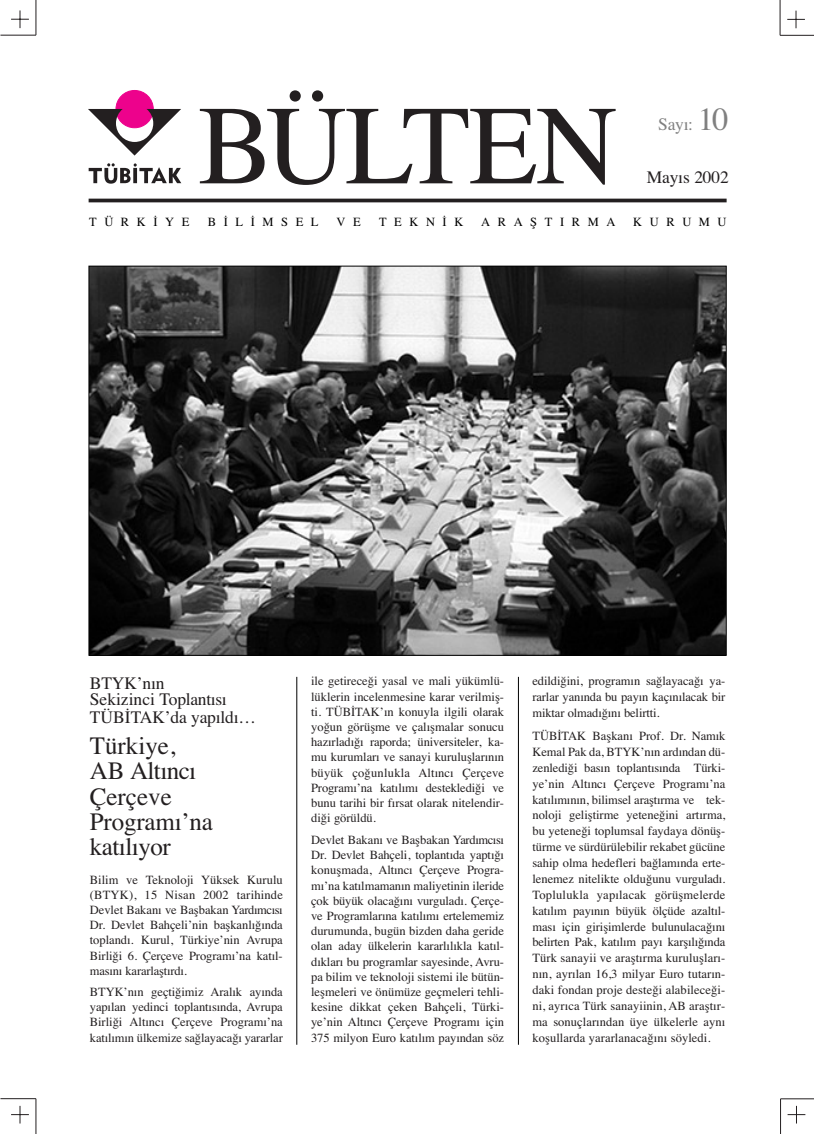
<style>
.page{position:relative;width:814px;height:1134px;background:#fff}
.page>*{position:absolute;margin:0;border:0;box-sizing:border-box;transform-origin:0 0}
.t1{font:112.5px "Times TU";letter-spacing:-.015em;color:#231f20}
.t2{font:25px/25.1px "Times TU";letter-spacing:-.005em;color:#231f20}
.t3{font:17.5px/17px "Times TU";letter-spacing:-.01em;color:#231f20}
.t4{font:17.5px "Times TU";color:#808080}
.t5{font:12.5px/15.2px "Times TU";letter-spacing:-.005em;color:#231f20;text-align:justify}
.t6{font:12.5px "Times TU";letter-spacing:.605em;color:#000}
.s1{font-size:32.5px}
</style>
<div class="page">
<hr style="left:780px;top:0;width:1px;height:35px;background:#231f20">
<svg style="left:787px;top:11px;width:18px;height:17px"></svg>
<hr style="left:780px;top:35px;width:34px;height:1px;background:#231f20">
<hr style="left:0;top:35px;width:36px;height:1px;background:#231f20">
<svg style="left:11px;top:10px;width:18px;height:18px"></svg>
<hr style="left:36px;top:0;width:1px;height:35px;background:#231f20">
<hr style="left:36px;top:1098px;width:1px;height:36px;background:#231f20">
<svg style="left:11px;top:1106px;width:18px;height:17px"></svg>
<hr style="left:0;top:1098px;width:36px;height:1px;background:#231f20">
<hr style="left:780px;top:1098px;width:34px;height:1px;background:#231f20">
<svg style="left:787px;top:1106px;width:18px;height:17px"></svg>
<hr style="left:780px;top:1099px;width:1px;height:35px;background:#231f20">
<hr style="left:89px;top:199px;width:637px;height:3px;background:#231f20">
<div style="left:116px;top:90px;width:37px;height:38px;background:#ed028c;border:1px solid #ed028c;border-radius:50%"></div>
<svg style="left:88px;top:109px;width:93px;height:47px"></svg>
<svg style="left:89px;top:163px;width:92px;height:21px"></svg>
<hr style="left:296px;top:677px;width:1px;height:368px;background:#000">
<hr style="left:518px;top:677px;width:1px;height:368px;background:#000">
<img style="left:91px;top:268px;width:633px;height:386px">
<h1 class="t1" style="left:198px;top:107px;width:421px">BÜLTEN</h1>
<h3 class="t4" style="left:658px;top:118px;width:72px">Sayı: <span class="s1">10</span></h3>
<h3 class="t3" style="left:646px;top:171px;width:84px">Mayıs 2002</h3>
<p class="t6" style="left:89px;top:218px;width:102px">TÜRKİYE</p>
<p class="t6" style="left:208px;top:218px;width:112px">BİLİMSEL</p>
<p class="t6" style="left:336px;top:218px;width:26px">V E</p>
<p class="t6" style="left:379px;top:218px;width:86px">TEKNİK</p>
<p class="t6" style="left:481px;top:218px;width:136px">ARAŞTIRMA</p>
<p class="t6" style="left:633px;top:218px;width:95px">KURUMU</p>
<h3 class="t3" style="left:90px;top:676px;width:167px">BTYK’nın<br>Sekizinci Toplantısı<br>TÜBİTAK’da yapıldı…</h3>
<h2 class="t2" style="left:90px;top:736px;width:125px">Türkiye,<br>AB Altıncı<br>Çerçeve<br>Programı’na katılıyor</h2>
<p class="t5" style="left:90px;top:873px;width:195px">Bilim ve Teknoloji Yüksek Kurulu (BTYK), 15 Nisan 2002 tarihinde Devlet Bakanı ve Başbakan Yardımcısı Dr. Devlet Bahçeli’nin başkanlığında toplandı. Kurul, Türkiye’nin Avrupa Birliği 6. Çerçeve Programı’na katıl&shy;masını kararlaştırdı.</p>
<p class="t5" style="left:90px;top:986px;width:194px">BTYK’nın geçtiğimiz Aralık ayında yapılan yedinci toplantısında, Avrupa Birliği Altıncı Çerçeve Programı’na katılımın ülkemize sağlayacağı yararlar</p>
<p class="t5" style="left:311px;top:675px;width:194px">ile getireceği yasal ve mali yükümlü&shy;lüklerin incelenmesine karar verilmiş&shy;ti. TÜBİTAK’ın konuyla ilgili olarak yoğun görüşme ve çalışmalar sonucu hazırladığı raporda; üniversiteler, ka&shy;mu kurumları ve sanayi kuruluşlarının büyük çoğunlukla Altıncı Çerçeve Programı’na katılımı desteklediği ve bunu tarihi bir fırsat olarak nitelendir&shy;diği görüldü.</p>
<p class="t5" style="left:311px;top:833px;width:194px">Devlet Bakanı ve Başbakan Yardımcısı Dr. Devlet Bahçeli, toplantıda yaptığı konuşmada, Altıncı Çerçeve Progra&shy;mı’na katılmamanın maliyetinin ileride çok büyük olacağını vurguladı. Çerçe&shy;ve Programlarına katılımı ertelememiz durumunda, bugün bizden daha geride olan aday ülkelerin kararlılıkla katıl&shy;dıkları bu programlar sayesinde, Avru&shy;pa bilim ve teknoloji sistemi ile bütün&shy;leşmeleri ve önümüze geçmeleri tehli&shy;kesine dikkat çeken Bahçeli, Türki&shy;ye’nin Altıncı Çerçeve Programı için 375 milyon Euro katılım payından söz</p>
<p class="t5" style="left:532px;top:674px;width:194px;line-height:15.9px">edildiğini, programın sağlayacağı ya&shy;rarlar yanında bu payın kaçınılacak bir miktar olmadığını belirtti.</p>
<p class="t5" style="left:532px;top:729px;width:194px;line-height:15.9px">TÜBİTAK Başkanı Prof. Dr. Namık Kemal Pak da, BTYK’nın ardından dü&shy;zenlediği basın toplantısında Türki&shy;ye’nin Altıncı Çerçeve Programı’na katılımının, bilimsel araştırma ve tek&shy;noloji geliştirme yeteneğini artırma, bu yeteneği toplumsal faydaya dönüş&shy;türme ve sürdürülebilir rekabet gücüne sahip olma hedefleri bağlamında erte&shy;lenemez nitelikte olduğunu vurguladı.<br>Toplulukla yapılacak görüşmelerde katılım payının büyük ölçüde azaltıl&shy;ması için girişimlerde bulunulacağını belirten Pak, katılım payı karşılığında Türk sanayii ve araştırma kuruluşları&shy;nın, ayrılan 16,3 milyar Euro tutarın&shy;daki fondan proje desteği alabileceği&shy;ni, ayrıca Türk sanayiinin, AB araştır&shy;ma sonuçlarından üye ülkelerle aynı koşullarda yararlanacağını söyledi.</p>
</div>
